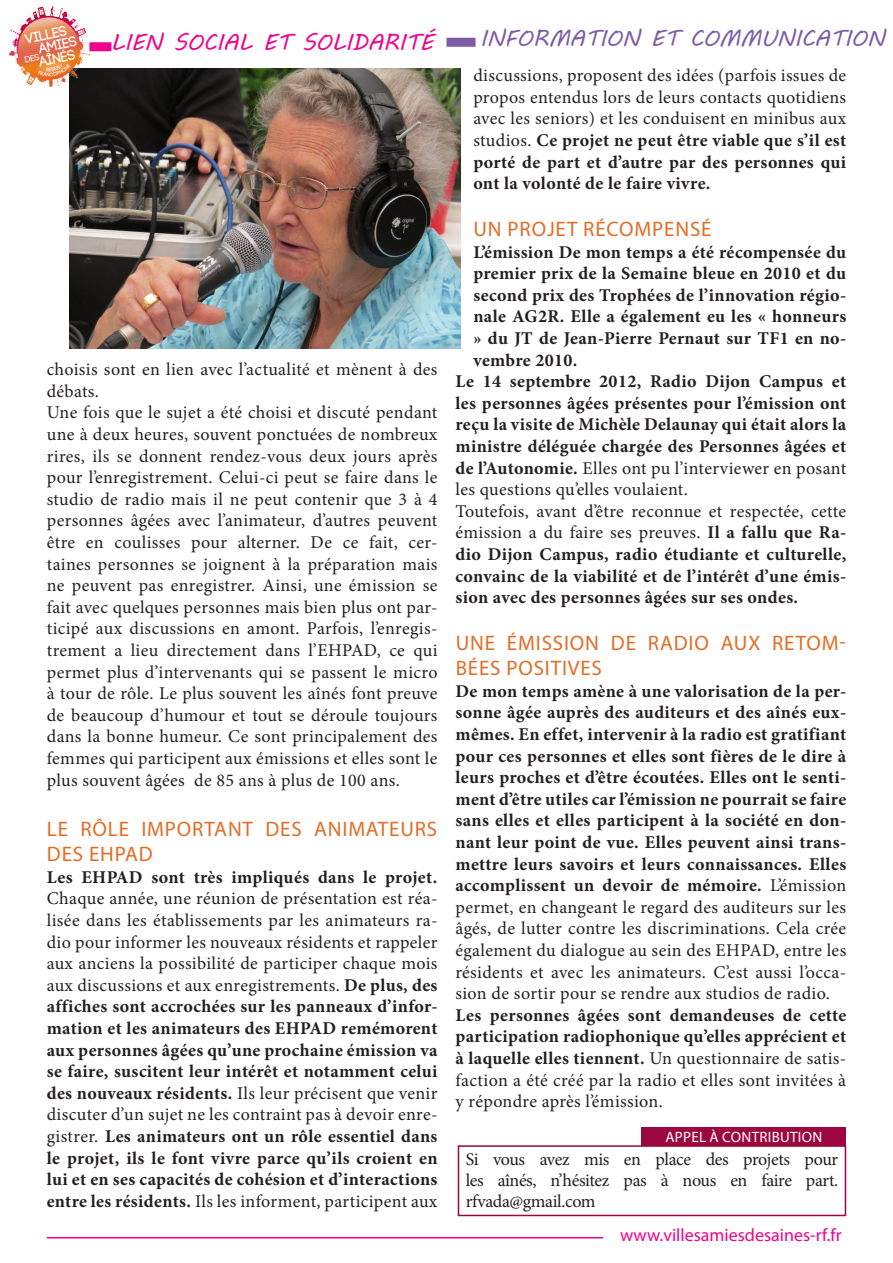
<style>
.page{position:relative;width:893px;height:1263px;background:#fff}
.page>*{position:absolute;margin:0;border:0;box-sizing:border-box;transform-origin:0 0}
.t1{font:22.5px "MV Boli";color:#7e5ba6}
.t2{font:22.5px "MV Boli";color:#ed028c}
.t3{font:21px/25.2px "Myriad Pro";letter-spacing:.04em;color:#e36c25}
.t4{font:700 18px/21.6px "Minion Pro";letter-spacing:.02em;color:#231f20;text-align:justify}
.t5{font:18px/21.6px "Minion Pro";letter-spacing:.015em;color:#231f20;text-align:justify}
.t6{font:18px "Myriad Pro";color:#ed028c}
.t7{font:15px "Myriad Pro";letter-spacing:.02em;color:#fff}
.s1{font-weight:400}
.s2{font-weight:700}
</style>
<div class="page">
<hr style="left:47px;top:1237px;width:556px;height:1px;background:#ed028c">
<div style="left:458px;top:1145px;width:388px;height:71px;border:2px solid #9d073f"></div>
<div style="left:641px;top:1127px;width:205px;height:18px;background:#9d073f"></div>
<img style="left:70px;top:68px;width:391px;height:281px">
<div style="left:89px;top:42px;width:22px;height:9px;background:#ed028c"></div>
<img style="left:10px;top:7px;width:79px;height:80px">
<div style="left:446px;top:38px;width:30px;height:9px;background:#7e5ba6"></div>
<p class="t2" style="left:111px;top:27px;width:324px">LIEN SOCIAL ET SOLIDARITÉ</p>
<p class="t1" style="left:480px;top:22px;width:406px">INFORMATION ET COMMUNICATION</p>
<p class="t5" style="left:47px;top:359px;width:392px">choisis sont en lien avec l’actualité et mènent à des débats.</p>
<p class="t5" style="left:47px;top:402px;width:392px">Une fois que le sujet a été choisi et discuté pendant une à deux heures, souvent ponctuées de nombreux rires, ils se donnent rendez-vous deux jours après pour l’enregistrement. Celui-ci peut se faire dans le studio de radio mais il ne peut contenir que 3 à 4 personnes âgées avec l’animateur, d’autres peuvent être en coulisses pour alterner. De ce fait, cer&shy;taines personnes se joignent à la préparation mais ne peuvent pas enregistrer. Ainsi, une émission se fait avec quelques personnes mais bien plus ont par&shy;ticipé aux discussions en amont. Parfois, l’enregis&shy;trement a lieu directement dans l’EHPAD, ce qui permet plus d’intervenants qui se passent le micro à tour de rôle. Le plus souvent les aînés font preuve de beaucoup d’humour et tout se déroule toujours dans la bonne humeur. Ce sont principalement des femmes qui participent aux émissions et elles sont le plus souvent âgées de 85 ans à plus de 100 ans.</p>
<p class="t3" style="left:47px;top:816px;width:392px">LE RÔLE IMPORTANT DES ANIMATEURS<br>DES EHPAD</p>
<p class="t4" style="left:47px;top:866px;width:392px">Les EHPAD sont très impliqués dans le projet.<br><span class="s1">Chaque année, une réunion de présentation est réa&shy;lisée dans les établissements par les animateurs ra&shy;dio pour informer les nouveaux résidents et rappeler aux anciens la possibilité de participer chaque mois aux discussions et aux enregistrements.</span> De plus, des affiches sont accrochées sur les panneaux d’infor&shy;mation et les animateurs des EHPAD remémorent aux personnes âgées qu’une prochaine émission va se faire, suscitent leur intérêt et notamment celui des nouveaux résidents. <span class="s1">Ils leur précisent que venir discuter d’un sujet ne les contraint pas à devoir enre&shy;gistrer.</span> Les animateurs ont un rôle essentiel dans le projet, ils le font vivre parce qu’ils croient en lui et en ses capacités de cohésion et d’interactions entre les résidents. <span class="s1">Ils les informent, participent aux</span></p>
<p class="t5" style="left:473px;top:65px;width:374px">discussions, proposent des idées (parfois issues de propos entendus lors de leurs contacts quotidiens avec les seniors) et les conduisent en minibus aux studios. <span class="s2">Ce projet ne peut être viable que s’il est porté de part et d’autre par des personnes qui ont la volonté de le faire vivre.</span></p>
<p class="t3" style="left:474px;top:216px;width:240px">UN PROJET RÉCOMPENSÉ</p>
<p class="t4" style="left:473px;top:241px;width:374px">L’émission De mon temps a été récompensée du premier prix de la Semaine bleue en 2010 et du second prix des Trophées de l’innovation régio&shy;nale AG2R. Elle a également eu les « honneurs » du JT de Jean-Pierre Pernaut sur TF1 en no&shy;vembre 2010.</p>
<p class="t4" style="left:455px;top:370px;width:392px">Le 14 septembre 2012, Radio Dijon Campus et les personnes âgées présentes pour l’émission ont reçu la visite de Michèle Delaunay qui était alors la ministre déléguée chargée des Personnes âgées et de l’Autonomie. <span class="s1">Elles ont pu l’interviewer en posant les questions qu’elles voulaient.</span></p>
<p class="t4" style="left:455px;top:500px;width:392px"><span class="s1">Toutefois, avant d’être reconnue et respectée, cette émission a du faire ses preuves.</span> Il a fallu que Ra&shy;dio Dijon Campus, radio étudiante et culturelle, convainc de la viabilité et de l’intérêt d’une émis&shy;sion avec des personnes âgées sur ses ondes.</p>
<p class="t3" style="left:456px;top:630px;width:392px">UNE ÉMISSION DE RADIO AUX RETOM-<br>BÉES POSITIVES</p>
<p class="t4" style="left:455px;top:680px;width:392px">De mon temps amène à une valorisation de la per&shy;sonne âgée auprès des auditeurs et des aînés eux&shy;mêmes. En effet, intervenir à la radio est gratifiant pour ces personnes et elles sont fières de le dire à leurs proches et d’être écoutées. Elles ont le senti&shy;ment d’être utiles car l’émission ne pourrait se faire sans elles et elles participent à la société en don&shy;nant leur point de vue. Elles peuvent ainsi trans&shy;mettre leurs savoirs et leurs connaissances. Elles accomplissent un devoir de mémoire. <span class="s1">L’émission permet, en changeant le regard des auditeurs sur les âgés, de lutter contre les discriminations. Cela crée également du dialogue au sein des EHPAD, entre les résidents et avec les animateurs. C’est aussi l’occa&shy;sion de sortir pour se rendre aux studios de radio.</span></p>
<p class="t4" style="left:455px;top:1004px;width:392px">Les personnes âgées sont demandeuses de cette participation radiophonique qu’elles apprécient et à laquelle elles tiennent. <span class="s1">Un questionnaire de satis&shy;faction a été créé par la radio et elles sont invitées à y répondre après l’émission.</span></p>
<p class="t7" style="left:665px;top:1128px;width:159px">APPEL À CONTRIBUTION</p>
<p class="t5" style="left:466px;top:1149px;width:374px;line-height:21px">Si vous avez mis en place des projets pour les aînés, n’hésitez pas à nous en faire part. rfvada@gmail.com</p>
<p class="t6" style="left:620px;top:1224px;width:223px">www.villesamiesdesaines-rf.fr</p>
</div>
